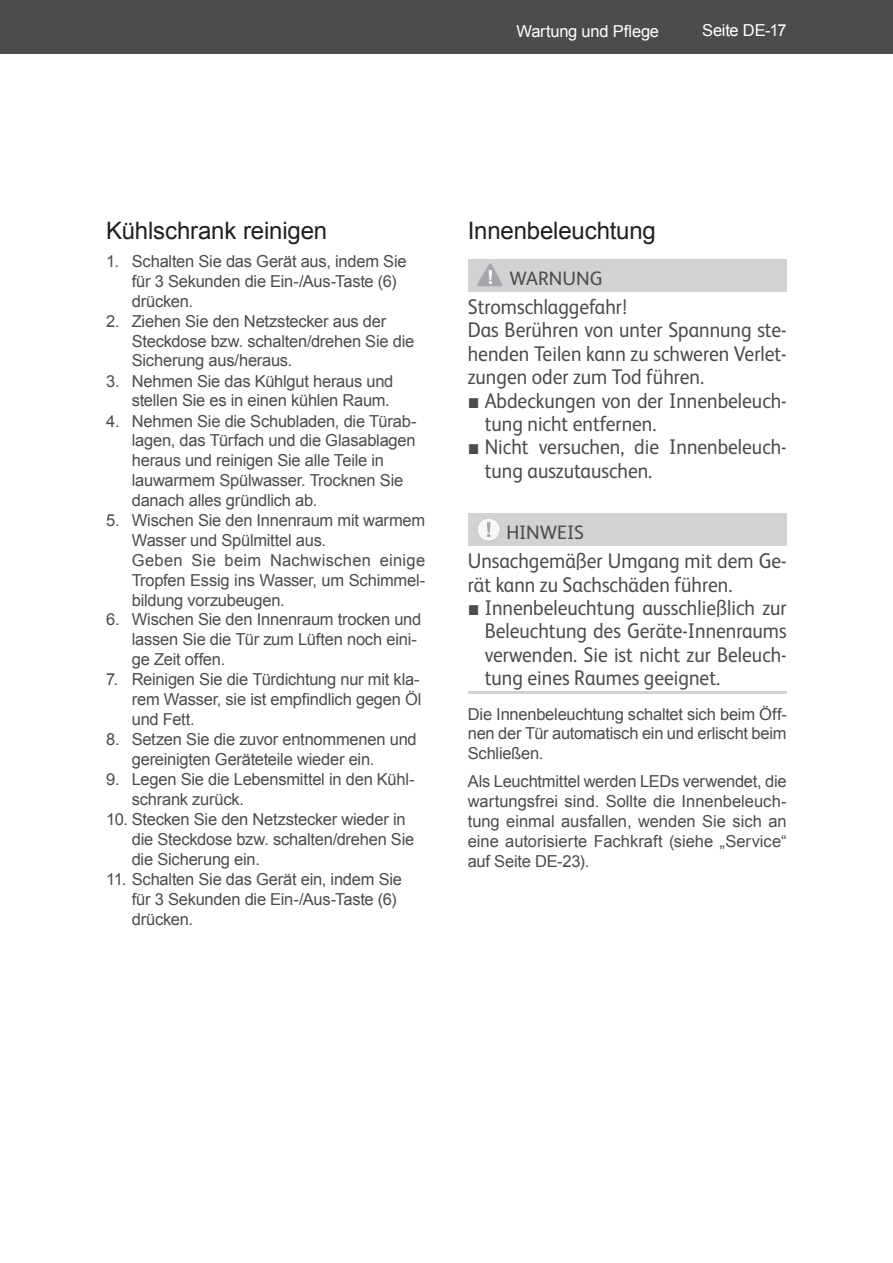
<style>
.page{position:relative;width:893px;height:1263px;background:#fff}
.page>*{position:absolute;margin:0;border:0;box-sizing:border-box;transform-origin:0 0}
.t1{font:24px "Arial";letter-spacing:-.01em;color:#231f20}
.t2{font:21.3px/23.4px "FS Albert";color:#4b4c4d;scale:.92 1}
.t3{font:19.5px "FS Albert";color:#4b4c4d}
.t4{font:16.5px/19.8px "Arial";letter-spacing:-.015em;color:#4b4c4d}
.t5{font:16.5px "Arial";letter-spacing:-.015em;color:#fff}
.s1{font-family:"Arial"}
</style>
<div class="page">
<div style="left:0;top:0;width:893px;height:54px;background:#4b4c4d"></div>
<div style="left:468px;top:259px;width:319px;height:33px;background:#d1d2d4"></div>
<div style="left:468px;top:513px;width:319px;height:33px;background:#d1d2d4"></div>
<hr style="left:468px;top:691px;width:319px;height:3px;background:#d1d2d4">
<svg style="left:477px;top:263px;width:25px;height:23px"></svg>
<svg style="left:477px;top:518px;width:23px;height:23px"></svg>
<p class="t5" style="left:516px;top:22px;width:144px">Wartung und Pflege</p>
<p class="t5" style="left:702px;top:22px;width:86px">Seite DE-17</p>
<h1 class="t1" style="left:106px;top:217px;width:222px">Kühlschrank reinigen</h1>
<p class="t4" style="left:132px;top:251px;width:276px;text-indent:-26px">1. Schalten Sie das Gerät aus, indem Sie für 3 Sekunden die Ein-/Aus-Taste (6) drücken.</p>
<p class="t4" style="left:132px;top:311px;width:284px;text-indent:-26px">2. Ziehen Sie den Netzstecker aus der<br>Steckdose bzw. schalten/drehen Sie die<br>Sicherung aus/heraus.</p>
<p class="t4" style="left:106px;top:371px;width:289px;text-align:right">3. Nehmen Sie das Kühlgut heraus und stellen Sie es in ei nen kühlen Raum.</p>
<p class="t4" style="left:132px;top:411px;width:286px;text-indent:-26px">4. Nehmen Sie die Schubladen, die Türab&shy;lagen, das Türfach und die Glasablagen heraus und reinigen Sie alle Teile in lauwarmem Spülwasser. Trocknen Sie danach alles gründlich ab.</p>
<p class="t4" style="left:132px;top:510px;width:295px;text-indent:-26px">5. Wischen Sie den In nen raum mit war mem<br>Was ser und Spül mit tel aus .<br>Geben Sie beim Nach wi schen ei ni ge<br>Trop fen Es sig ins Was ser, um Schim mel&shy;bil dung vor zu beu gen.</p>
<p class="t4" style="left:132px;top:610px;width:291px;text-indent:-26px">6. Wischen Sie den Innenraum trocken und lassen Sie die Tür zum Lüften noch eini&shy;ge Zeit offen.</p>
<p class="t4" style="left:132px;top:670px;width:291px;text-align:justify;text-indent:-26px">7. Reinigen Sie die Türdichtung nur mit kla&shy;rem Wasser, sie ist empfindlich gegen Öl und Fett.</p>
<p class="t4" style="left:132px;top:730px;width:286px;text-indent:-26px">8. Setzen Sie die zuvor entnommenen und gereinigten Geräteteile wieder ein.</p>
<p class="t4" style="left:132px;top:770px;width:284px;text-indent:-26px">9. Legen Sie die Lebensmittel in den Kühl&shy;schrank zurück.</p>
<p class="t4" style="left:132px;top:810px;width:284px;text-indent:-26px">10. Stecken Sie den Netzstecker wieder in die Steckdose bzw. schalten/drehen Sie die Sicherung ein.</p>
<p class="t4" style="left:132px;top:869px;width:272px;text-indent:-26px">11. Schalten Sie das Gerät ein, indem Sie für 3 Sekunden die Ein-/Aus-Taste (6) drücken.</p>
<h1 class="t1" style="left:468px;top:217px;width:190px">Innenbeleuchtung</h1>
<p class="t3" style="left:509px;top:271px;width:95px">WARNUNG</p>
<p class="t2" style="left:468px;top:297px;width:348px">Stromschlaggefahr!<br>Das Berühren von unter Spannung ste&shy;henden Teilen kann zu schweren Verlet&shy;zungen oder zum Tod führen.</p>
<p class="t2" style="left:485px;top:390px;width:330px;text-indent:-17px"><span class="s1">■</span> Abdeckungen von der Innenbeleuch&shy;tung nicht entfernen.</p>
<p class="t2" style="left:485px;top:437px;width:330px;text-indent:-17px"><span class="s1">■</span> Nicht versuchen, die Innenbeleuch&shy;tung auszutauschen.</p>
<p class="t3" style="left:506px;top:525px;width:79px">HINWEIS</p>
<p class="t2" style="left:468px;top:551px;width:348px">Unsachgemäßer Umgang mit dem Ge&shy;rät kann zu Sachschäden führen.</p>
<p class="t2" style="left:485px;top:598px;width:330px;text-align:justify;text-indent:-17px"><span class="s1">■</span> Innenbeleuchtung ausschließlich zur Beleuchtung des Geräte-Innenraums verwenden. Sie ist nicht zur Beleuch&shy;tung eines Raumes geeignet.</p>
<p class="t4" style="left:468px;top:704px;width:321px;text-align:justify">Die Innenbeleuchtung schaltet sich beim Öff&shy;nen der Tür automatisch ein und erlischt beim Schließen.</p>
<p class="t4" style="left:468px;top:772px;width:320px;text-align:justify">Als Leuchtmittel werden LEDs verwendet, die wartungsfrei sind. Sollte die Innenbeleuch&shy;tung einmal ausfallen, wenden Sie sich an eine autorisierte Fachkraft (siehe „Service“ auf Seite DE-23).</p>
</div>
